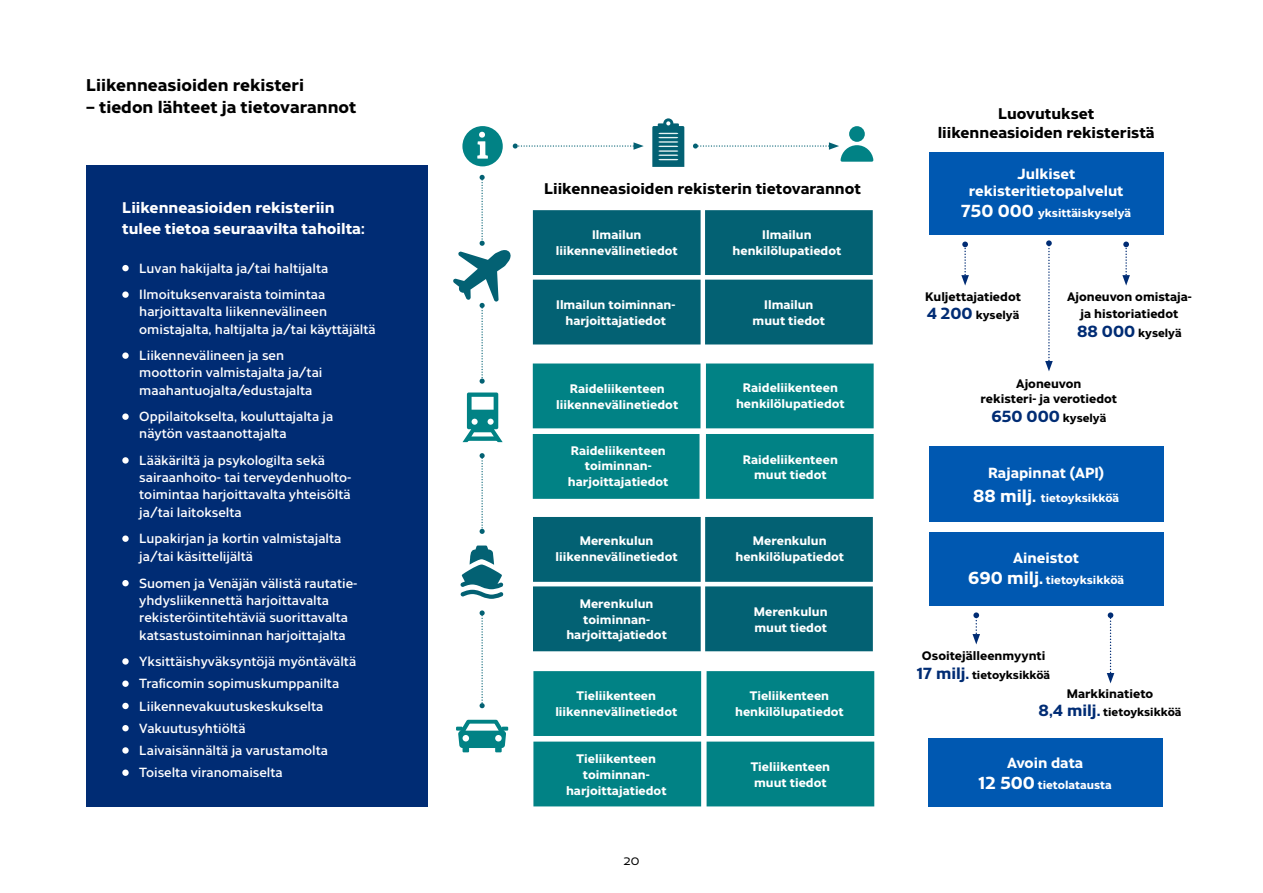
<style>
.page{position:relative;width:1263px;height:893px;background:#fff}
.page>*{position:absolute;margin:0;border:0;box-sizing:border-box;transform-origin:0 0}
.t1{font:700 16.5px "Cresta";color:#000}
.t2{font:700 15px/19.5px "Cresta";color:#000;text-align:center}
.t3{font:700 15px/21px "Cresta";color:#fff}
.t4{font:700 14.25px/17.1px "Cresta";color:#fff;text-align:center}
.t5{font:500 12.9px/17.2px "Cresta";color:#fff}
.t6{font:12.75px "Cresta";color:#000}
.t7{font:700 12px/15.8px "Cresta";color:#fff;text-align:center}
.t8{font:700 12px/14.2px "Cresta";color:#000;text-align:center}
.t9{font:700 11.25px "Cresta";color:#fff}
.t10{font:700 11.25px "Cresta";color:#000}
.s1{font-size:16.95px}
.s2{font-size:15.6px;color:#002c74}
</style>
<div class="page">
<div style="left:929px;top:532px;width:235px;height:73px;background:#0058b1"></div>
<div style="left:929px;top:446px;width:235px;height:76px;background:#0058b1"></div>
<div style="left:929px;top:153px;width:235px;height:82px;background:#0058b1"></div>
<div style="left:86px;top:165px;width:342px;height:641px;background:#002c74"></div>
<div style="left:122px;top:265px;width:7px;height:6px;background:#fff;border-radius:50%"></div>
<svg style="left:122px;top:291px;width:7px;height:7px"></svg>
<svg style="left:122px;top:352px;width:7px;height:7px"></svg>
<svg style="left:122px;top:413px;width:7px;height:7px"></svg>
<svg style="left:122px;top:457px;width:7px;height:7px"></svg>
<svg style="left:122px;top:535px;width:7px;height:7px"></svg>
<div style="left:122px;top:580px;width:7px;height:6px;background:#fff;border-radius:50%"></div>
<svg style="left:122px;top:658px;width:7px;height:7px"></svg>
<svg style="left:122px;top:680px;width:7px;height:7px"></svg>
<div style="left:122px;top:703px;width:7px;height:6px;background:#fff;border-radius:50%"></div>
<div style="left:122px;top:725px;width:7px;height:6px;background:#fff;border-radius:50%"></div>
<svg style="left:122px;top:747px;width:7px;height:7px"></svg>
<svg style="left:122px;top:769px;width:7px;height:7px"></svg>
<svg style="left:961px;top:242px;width:8px;height:44px"></svg>
<svg style="left:1122px;top:242px;width:8px;height:44px"></svg>
<svg style="left:1045px;top:240px;width:8px;height:131px"></svg>
<svg style="left:1107px;top:612px;width:7px;height:71px"></svg>
<svg style="left:972px;top:612px;width:8px;height:32px"></svg>
<div style="left:533px;top:210px;width:168px;height:65px;background:#036173;border:2px solid #036173"></div>
<div style="left:705px;top:210px;width:168px;height:65px;background:#036173;border:2px solid #036173"></div>
<div style="left:533px;top:280px;width:168px;height:64px;background:#036173"></div>
<div style="left:705px;top:280px;width:168px;height:64px;background:#036173"></div>
<div style="left:533px;top:363px;width:167px;height:65px;background:#018285;border:2px solid #018285"></div>
<div style="left:706px;top:363px;width:168px;height:65px;background:#018285;border:2px solid #018285"></div>
<div style="left:533px;top:434px;width:166px;height:65px;background:#018285;border:2px solid #018285"></div>
<div style="left:706px;top:434px;width:168px;height:65px;background:#018285;border:2px solid #018285"></div>
<div style="left:533px;top:517px;width:168px;height:65px;background:#036173;border:2px solid #036173"></div>
<div style="left:705px;top:517px;width:168px;height:65px;background:#036173;border:2px solid #036173"></div>
<div style="left:533px;top:586px;width:168px;height:65px;background:#036173;border:2px solid #036173"></div>
<div style="left:705px;top:586px;width:168px;height:65px;background:#036173;border:2px solid #036173"></div>
<div style="left:533px;top:671px;width:168px;height:65px;background:#018285;border:2px solid #018285"></div>
<div style="left:706px;top:671px;width:168px;height:65px;background:#018285;border:2px solid #018285"></div>
<div style="left:533px;top:742px;width:168px;height:64px;background:#018285"></div>
<div style="left:706px;top:742px;width:168px;height:64px;background:#018285"></div>
<svg style="left:480px;top:610px;width:5px;height:98px"></svg>
<svg style="left:480px;top:453px;width:5px;height:81px"></svg>
<svg style="left:462px;top:126px;width:41px;height:40px"></svg>
<svg style="left:456px;top:720px;width:52px;height:32px"></svg>
<svg style="left:460px;top:545px;width:43px;height:54px"></svg>
<svg style="left:453px;top:175px;width:58px;height:209px"></svg>
<svg style="left:462px;top:392px;width:41px;height:50px"></svg>
<svg style="left:513px;top:142px;width:131px;height:8px"></svg>
<div style="left:849px;top:126px;width:16px;height:16px;background:#018285;border-radius:50%"></div>
<svg style="left:693px;top:142px;width:180px;height:20px"></svg>
<svg style="left:652px;top:118px;width:32px;height:49px;background:#3b8592"></svg>
<div style="left:928px;top:738px;width:235px;height:68px;background:#0058b1"></div>
<p class="t1" style="left:86px;top:71px;width:219px">Liikenneasioiden rekisteri</p>
<p class="t1" style="left:86px;top:94px;width:272px">– tiedon lähteet ja tietovarannot</p>
<p class="t3" style="left:122px;top:196px;width:244px">Liikenneasioiden rekisteriin tulee tietoa seuraavilta tahoilta:</p>
<p class="t5" style="left:139px;top:254px;width:191px;line-height:26.5px">Luvan hakijalta ja/tai haltijalta<br>Ilmoituksenvaraista toimintaa</p>
<p class="t5" style="left:139px;top:302px;width:238px">harjoittavalta liikennevälineen omistajalta, haltijalta ja/tai käyttäjältä</p>
<p class="t5" style="left:139px;top:346px;width:185px">Liikennevälineen ja sen moottorin valmistajalta ja/tai maahantuojalta/edustajalta</p>
<p class="t5" style="left:139px;top:407px;width:196px">Oppilaitokselta, kouluttajalta ja näytön vastaanottajalta</p>
<p class="t5" style="left:139px;top:451px;width:214px">Lääkäriltä ja psykologilta sekä sairaanhoito- tai terveydenhuolto&shy;toimintaa harjoittavalta yhteisöltä ja/tai laitokselta</p>
<p class="t5" style="left:139px;top:529px;width:204px;line-height:18px">Lupakirjan ja kortin valmistajalta ja/tai käsittelijältä</p>
<p class="t5" style="left:139px;top:574px;width:220px">Suomen ja Venäjän välistä rautatie&shy;yhdysliikennettä harjoittavalta rekisteröintitehtäviä suorittavalta katsastustoiminnan harjoittajalta</p>
<p class="t5" style="left:139px;top:649px;width:218px;line-height:22.2px">Yksittäishyväksyntöjä myöntävältä<br>Traficomin sopimuskumppanilta<br>Liikennevakuutuskeskukselta<br>Vakuutusyhtiöltä<br>Laivaisännältä ja varustamolta<br>Toiselta viranomaiselta</p>
<p class="t2" style="left:544px;top:177px;width:318px">Liikenneasioiden rekisterin tietovarannot</p>
<p class="t7" style="left:556px;top:226px;width:124px;line-height:16.2px">Ilmailun liikennevälinetiedot</p>
<p class="t7" style="left:732px;top:226px;width:110px;line-height:16.2px">Ilmailun henkilölupatiedot</p>
<p class="t7" style="left:556px;top:295px;width:120px">Ilmailun toiminnan&shy;harjoittajatiedot</p>
<p class="t7" style="left:753px;top:296px;width:74px">Ilmailun muut tiedot</p>
<p class="t7" style="left:556px;top:380px;width:124px">Raideliikenteen liikennevälinetiedot</p>
<p class="t7" style="left:736px;top:379px;width:110px">Raideliikenteen henkilölupatiedot</p>
<p class="t7" style="left:568px;top:441px;width:102px">Raideliikenteen toiminnan&shy;harjoittajatiedot</p>
<p class="t7" style="left:743px;top:450px;width:97px">Raideliikenteen muut tiedot</p>
<p class="t7" style="left:556px;top:532px;width:124px">Merenkulun liikennevälinetiedot</p>
<p class="t7" style="left:566px;top:595px;width:102px">Merenkulun toiminnan&shy;harjoittajatiedot</p>
<p class="t7" style="left:735px;top:532px;width:110px">Merenkulun henkilölupatiedot</p>
<p class="t7" style="left:754px;top:602px;width:75px;text-align:left">Merenkulun muut tiedot</p>
<p class="t7" style="left:555px;top:687px;width:124px">Tieliikenteen liikennevälinetiedot</p>
<p class="t7" style="left:735px;top:687px;width:110px">Tieliikenteen henkilölupatiedot</p>
<p class="t7" style="left:566px;top:750px;width:102px">Tieliikenteen toiminnan&shy;harjoittajatiedot</p>
<p class="t7" style="left:751px;top:758px;width:81px;text-align:left">Tieliikenteen muut tiedot</p>
<p class="t6" style="left:623px;top:851px;width:18px">20</p>
<p class="t2" style="left:938px;top:102px;width:218px">Luovutukset liikenneasioiden rekisteristä</p>
<p class="t4" style="left:969px;top:164px;width:156px">Julkiset rekisteritietopalvelut</p>
<p class="t9" style="left:961px;top:204px;width:171px"><span class="s1">750 000</span> yksittäiskyselyä</p>
<p class="t8" style="left:925px;top:288px;width:97px">Kuljettajatiedot</p>
<p class="t10" style="left:927px;top:305px;width:94px"><span class="s2">4 200</span> kyselyä</p>
<p class="t8" style="left:1067px;top:287px;width:126px;line-height:16.5px">Ajoneuvon omistaja&shy;ja historiatiedot</p>
<p class="t10" style="left:1077px;top:324px;width:106px"><span class="s2">88 000</span> kyselyä</p>
<p class="t8" style="left:981px;top:376px;width:138px">Ajoneuvon<br>rekisteri- ja verotiedot</p>
<p class="t10" style="left:991px;top:409px;width:116px"><span class="s2">650 000</span> kyselyä</p>
<p class="t4" style="left:988px;top:463px;width:118px">Rajapinnat (API)</p>
<p class="t9" style="left:973px;top:488px;width:148px"><span class="s1">88 milj.</span> tietoyksikköä</p>
<p class="t4" style="left:1013px;top:548px;width:67px">Aineistot</p>
<p class="t9" style="left:968px;top:570px;width:158px"><span class="s1">690 milj.</span> tietoyksikköä</p>
<p class="t8" style="left:922px;top:648px;width:125px">Osoitejälleenmyynti</p>
<p class="t10" style="left:917px;top:665px;width:135px"><span class="s2">17 milj.</span> tietoyksikköä</p>
<p class="t8" style="left:1067px;top:686px;width:88px">Markkinatieto</p>
<p class="t10" style="left:1038px;top:703px;width:144px"><span class="s2">8,4 milj.</span> tietoyksikköä</p>
<p class="t4" style="left:1007px;top:753px;width:78px">Avoin data</p>
<p class="t9" style="left:979px;top:775px;width:135px"><span class="s1">12 500</span> tietolatausta</p>
</div>
